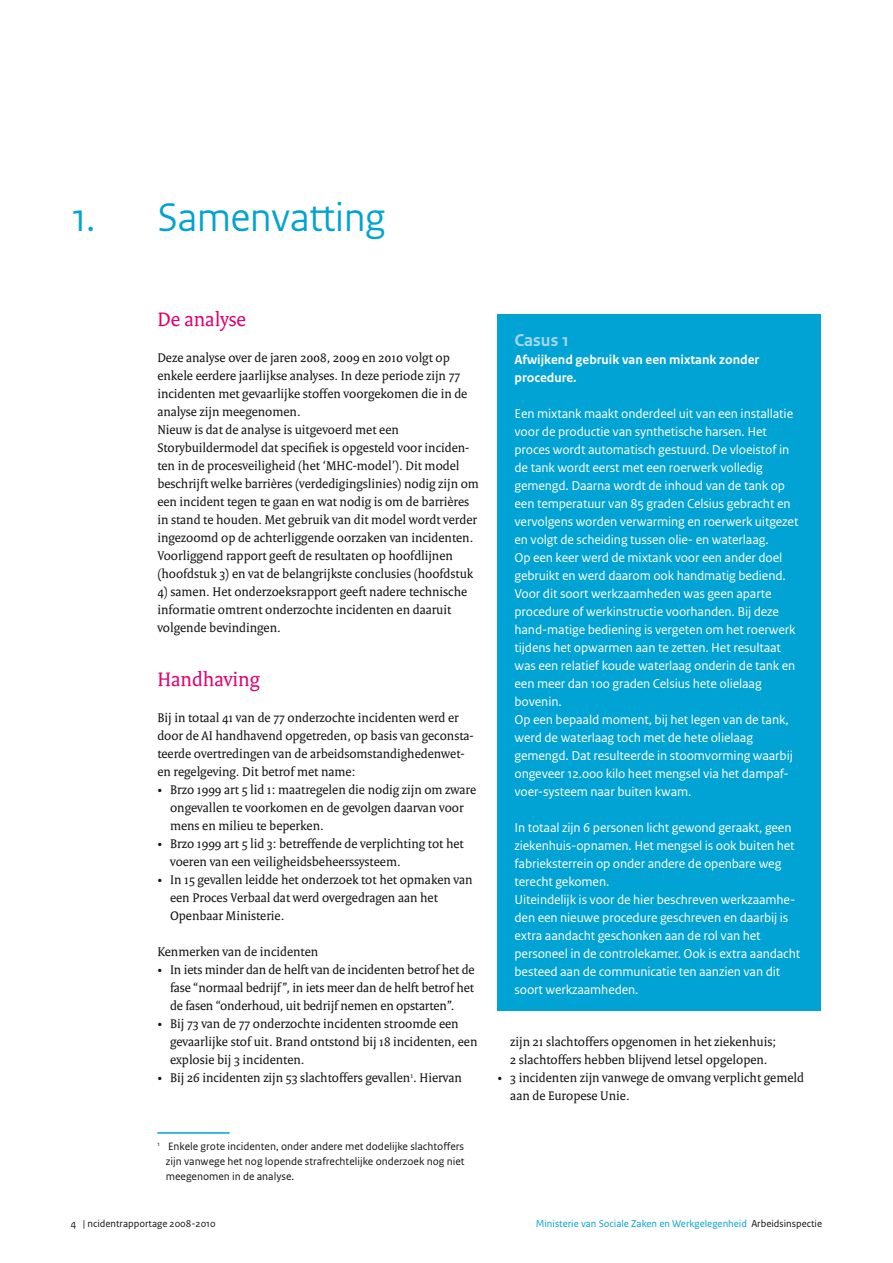
<style>
.page{position:relative;width:893px;height:1263px;background:#fff}
.page>*{position:absolute;margin:0;border:0;box-sizing:border-box;transform-origin:0 0}
.t1{font:42px "Rijksoverheid Sans Heading";color:#00a3d3}
.t2{font:21px "Rijksoverheid Serif";color:#e00071}
.t3{font:700 18px "Rijksoverheid Sans Text";color:#a2d6ee}
.t4{font:13.5px/18px "Rijksoverheid Serif";color:#131413}
.t5{font:13.5px/18px "Rijksoverheid Sans Text";letter-spacing:-.01em;color:#fff}
.t6{font:700 13.5px/18px "Rijksoverheid Sans Text";color:#fff}
.t7{font:11.25px/15px "Rijksoverheid Sans Text";color:#131413;text-align:justify}
.t8{font:10.5px "Rijksoverheid Sans Text";color:#00a3d3}
.t9{font:10.5px "Rijksoverheid Sans Text";color:#131413}
.s1{color:#131413}
</style>
<div class="page">
<hr style="left:157px;top:1132px;width:73px;height:2px;background:#00a3d3">
<div style="left:497px;top:314px;width:324px;height:697px;background:#00a3d3"></div>
<h1 class="t1" style="left:72px;top:193px;width:314px">1. Samenvatting</h1>
<h2 class="t2" style="left:157px;top:307px;width:90px">De analyse</h2>
<p class="t4" style="left:157px;top:348px;width:323px">Deze analyse over de jaren 2008, 2009 en 2010 volgt op enkele eerdere jaarlijkse analyses. In deze periode zijn 77 incidenten met gevaarlijke stoffen voorgekomen die in de analyse zijn meegenomen.<br>Nieuw is dat de analyse is uitgevoerd met een Storybuildermodel dat specifiek is opgesteld voor inciden&shy;ten in de procesveiligheid (het ‘MHC-model’). Dit model beschrijft welke barrières (verdedigingslinies) nodig zijn om een incident tegen te gaan en wat nodig is om de barrières in stand te houden. Met gebruik van dit model wordt verder ingezoomd op de achterliggende oorzaken van incidenten.<br>Voorliggend rapport geeft de resultaten op hoofdlijnen (hoofdstuk 3) en vat de belangrijkste conclusies (hoofdstuk</p>
<p class="t4" style="left:157px;top:582px;width:311px">4) samen. Het onderzoeksrapport geeft nadere technische informatie omtrent onderzochte incidenten en daaruit volgende bevindingen.</p>
<h2 class="t2" style="left:157px;top:667px;width:104px">Handhaving</h2>
<p class="t4" style="left:157px;top:708px;width:318px">Bij in totaal 41 van de 77 onderzochte incidenten werd er door de AI handhavend opgetreden, op basis van geconsta&shy;teerde overtredingen van de arbeidsomstandighedenwet&shy;en regelgeving. Dit betrof met name:</p>
<p class="t4" style="left:170px;top:780px;width:308px;text-indent:-13px">• Brzo 1999 art 5 lid 1: maatregelen die nodig zijn om zware ongevallen te voorkomen en de gevolgen daarvan voor mens en milieu te beperken.</p>
<p class="t4" style="left:170px;top:834px;width:295px;text-indent:-13px">• Brzo 1999 art 5 lid 3: betreffende de verplichting tot het voeren van een veiligheidsbeheerssysteem.</p>
<p class="t4" style="left:170px;top:870px;width:304px;text-indent:-13px">• In 15 gevallen leidde het onderzoek tot het opmaken van een Proces Verbaal dat werd overgedragen aan het<br>Openbaar Ministerie.</p>
<p class="t4" style="left:157px;top:942px;width:162px">Kenmerken van de incidenten</p>
<p class="t4" style="left:170px;top:960px;width:306px;text-align:justify;text-indent:-13px">• In iets minder dan de helft van de incidenten betrof het de fase “normaal bedrijf”, in iets meer dan de helft betrof het de fasen “onderhoud, uit bedrijf nemen en opstarten”.</p>
<p class="t4" style="left:170px;top:1014px;width:309px;text-indent:-13px">• Bij 73 van de 77 onderzochte incidenten stroomde een gevaarlijke stof uit. Brand ontstond bij 18 incidenten, een explosie bij 3 incidenten.</p>
<p class="t4" style="left:157px;top:1068px;width:306px">• Bij 26 incidenten zijn 53 slachtoffers gevallen<sup>1</sup>. Hiervan</p>
<p class="t7" style="left:166px;top:1139px;width:300px;text-indent:-9px"><sup>1</sup> Enkele grote incidenten, onder andere met dodelijke slachtoffers zijn vanwege het nog lopende strafrechtelijke onderzoek nog niet meegenomen in de analyse.</p>
<h3 class="t3" style="left:514px;top:330px;width:56px">Casus 1</h3>
<p class="t6" style="left:514px;top:351px;width:246px">Afwijkend gebruik van een mixtank zonder procedure.</p>
<p class="t5" style="left:514px;top:405px;width:285px">Een mixtank maakt onderdeel uit van een installatie voor de productie van synthetische harsen. Het proces wordt automatisch gestuurd. De vloeistof in de tank wordt eerst met een roerwerk volledig gemengd. Daarna wordt de inhoud van de tank op een temperatuur van 85 graden Celsius gebracht en vervolgens worden verwarming en roerwerk uitgezet en volgt de scheiding tussen olie- en waterlaag.<br>Op een keer werd de mixtank voor een ander doel gebruikt en werd daarom ook handmatig bediend.<br>Voor dit soort werkzaamheden was geen aparte procedure of werkinstructie voorhanden. Bij deze hand-matige bediening is vergeten om het roerwerk tijdens het opwarmen aan te zetten. Het resultaat was een relatief koude waterlaag onderin de tank en een meer dan 100 graden Celsius hete olielaag bovenin.<br>Op een bepaald moment, bij het legen van de tank, werd de waterlaag toch met de hete olielaag gemengd. Dat resulteerde in stoomvorming waarbij ongeveer 12.000 kilo heet mengsel via het dampaf&shy;voer-systeem naar buiten kwam.</p>
<p class="t5" style="left:514px;top:819px;width:287px">In totaal zijn 6 personen licht gewond geraakt, geen ziekenhuis-opnamen. Het mengsel is ook buiten het fabrieksterrein op onder andere de openbare weg terecht gekomen.<br>Uiteindelijk is voor de hier beschreven werkzaamhe&shy;den een nieuwe procedure geschreven en daarbij is extra aandacht geschonken aan de rol van het personeel in de controlekamer. Ook is extra aandacht besteed aan de communicatie ten aanzien van dit soort werkzaamheden.</p>
<p class="t4" style="left:510px;top:1032px;width:267px">zijn 21 slachtoffers opgenomen in het ziekenhuis;<br>2 slachtoffers hebben blijvend letsel opgelopen.</p>
<p class="t4" style="left:510px;top:1068px;width:295px;text-indent:-13px">• 3 incidenten zijn vanwege de omvang verplicht gemeld aan de Europese Unie.</p>
<p class="t9" style="left:71px;top:1217px;width:146px">4 | ncidentrapportage 2008-2010</p>
<p class="t8" style="left:536px;top:1217px;width:288px">Ministerie van Sociale Zaken en Werkgelegenheid <span class="s1">Arbeidsinspectie</span></p>
</div>
